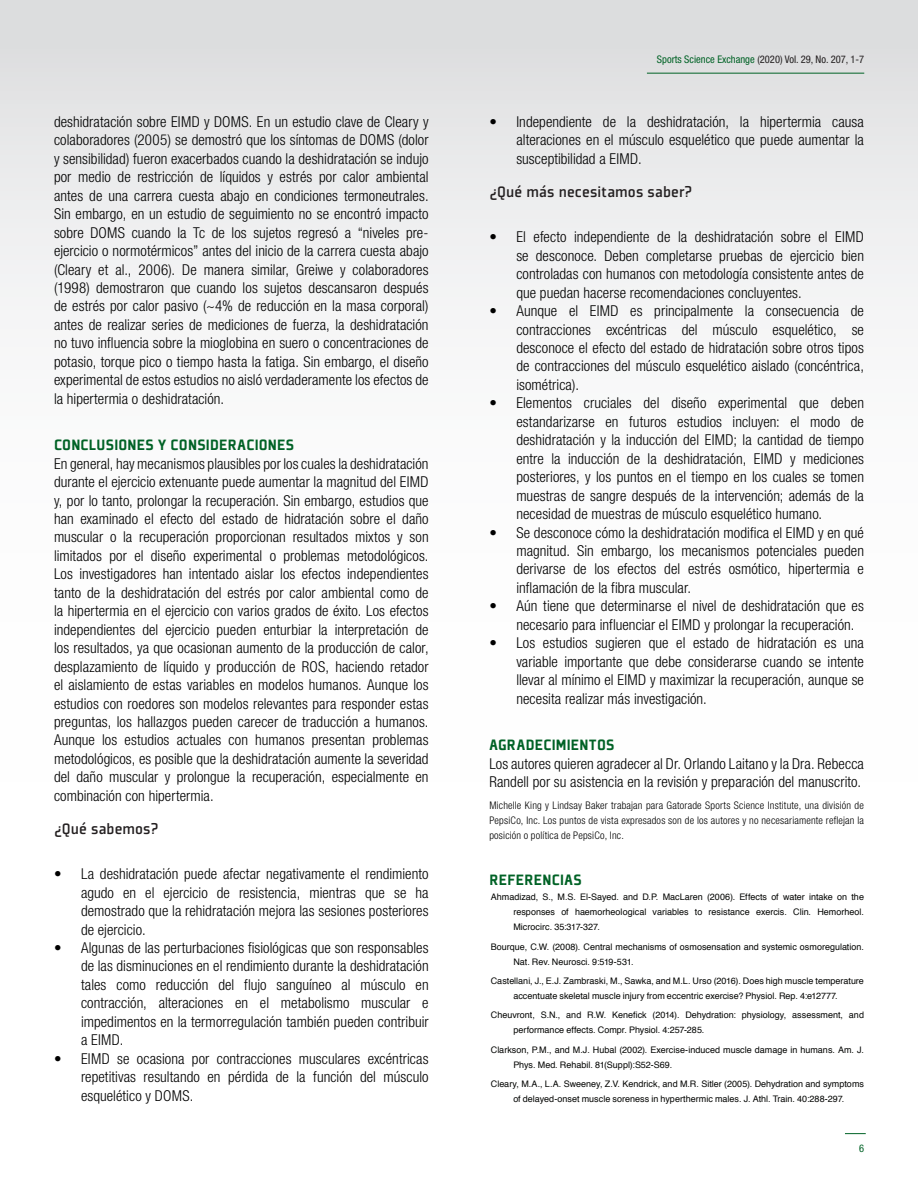
<style>
.page{position:relative;width:918px;height:1188px;background:#fff}
.page>*{position:absolute;margin:0;border:0;box-sizing:border-box;transform-origin:0 0}
.newbody_text_no_bull{font:900 16.5px "Plexes Pro";letter-spacing:.015em;color:#016226}
.newbody_text_no_bull-2{font:500 16.5px "Plexes Pro";letter-spacing:.005em;color:#231f20}
.newbody_text_no_bull-3{font:300 condensed 15px/18.5px "Helvetica Neue LT Std";letter-spacing:.005em;color:#000;text-align:justify}
.newbody_text_no_bull-4{font:300 condensed 10.5px/15px "Helvetica Neue LT Std";letter-spacing:.02em;color:#000;text-align:justify}
.t1{font:condensed 10.5px "Helvetica Neue LT Std";color:#231f20}
.t2{font:condensed 10.5px "Helvetica Neue LT Std";color:#016226}
.t3{font:9px/15px "Helvetica";color:#040503}
.s1{color:#016226}
</style>
<div class="page">
<div style="left:0;top:0;width:918px;height:1188px;background:linear-gradient(to bottom,#e8e9ea,#fff)"></div>
<hr style="left:647px;top:73px;width:217px;height:1px;background:#016226">
<svg style="left:845px;top:1133px;width:21px;height:1px"></svg>
<p class="newbody_text_no_bull-3" style="left:54px;top:112px;width:376px">deshidratación sobre EIMD y DOMS. En un estudio clave de Cleary y colaboradores (2005) se demostró que los síntomas de DOMS (dolor y sensibilidad) fueron exacerbados cuando la deshidratación se indujo por medio de restricción de líquidos y estrés por calor ambiental antes de una carrera cuesta abajo en condiciones termoneutrales.<br>Sin embargo, en un estudio de seguimiento no se encontró impacto sobre DOMS cuando la Tc de los sujetos regresó a “niveles pre&shy;ejercicio o normotérmicos” antes del inicio de la carrera cuesta abajo (Cleary et al., 2006). De manera similar, Greiwe y colaboradores (1998) demostraron que cuando los sujetos descansaron después de estrés por calor pasivo (~4% de reducción en la masa corporal) antes de realizar series de mediciones de fuerza, la deshidratación no tuvo influencia sobre la mioglobina en suero o concentraciones de potasio, torque pico o tiempo hasta la fatiga. Sin embargo, el diseño experimental de estos estudios no aisló verdaderamente los efectos de la hipertermia o deshidratación.</p>
<p class="newbody_text_no_bull" style="left:54px;top:435px;width:242px">CONCLUSIONES Y CONSIDERACIONES</p>
<p class="newbody_text_no_bull-3" style="left:54px;top:454px;width:376px">En general, hay mecanismos plausibles por los cuales la deshidratación durante el ejercicio extenuante puede aumentar la magnitud del EIMD y, por lo tanto, prolongar la recuperación. Sin embargo, estudios que han examinado el efecto del estado de hidratación sobre el daño muscular o la recuperación proporcionan resultados mixtos y son limitados por el diseño experimental o problemas metodológicos.<br>Los investigadores han intentado aislar los efectos independientes tanto de la deshidratación del estrés por calor ambiental como de la hipertermia en el ejercicio con varios grados de éxito. Los efectos independientes del ejercicio pueden enturbiar la interpretación de los resultados, ya que ocasionan aumento de la producción de calor, desplazamiento de líquido y producción de ROS, haciendo retador el aislamiento de estas variables en modelos humanos. Aunque los estudios con roedores son modelos relevantes para responder estas preguntas, los hallazgos pueden carecer de traducción a humanos.<br>Aunque los estudios actuales con humanos presentan problemas metodológicos, es posible que la deshidratación aumente la severidad del daño muscular y prolongue la recuperación, especialmente en combinación con hipertermia.</p>
<p class="newbody_text_no_bull-2" style="left:54px;top:819px;width:106px">¿Qué sabemos?</p>
<p class="newbody_text_no_bull-3" style="left:81px;top:865px;width:349px;text-indent:-27px">• La deshidratación puede afectar negativamente el rendimiento agudo en el ejercicio de resistencia, mientras que se ha demostrado que la rehidratación mejora las sesiones posteriores de ejercicio.</p>
<p class="newbody_text_no_bull-3" style="left:81px;top:938px;width:349px;text-indent:-27px">• Algunas de las perturbaciones fisiológicas que son responsables de las disminuciones en el rendimiento durante la deshidratación tales como reducción del flujo sanguíneo al músculo en contracción, alteraciones en el metabolismo muscular e impedimentos en la termorregulación también pueden contribuir a EIMD.</p>
<p class="newbody_text_no_bull-3" style="left:81px;top:1049px;width:349px;text-indent:-27px">• EIMD se ocasiona por contracciones musculares excéntricas repetitivas resultando en pérdida de la función del músculo esquelético y DOMS.</p>
<p class="t1" style="left:657px;top:53px;width:209px"><span class="s1">Sports Science Exchange</span> (2020) Vol. 29, No. 207, 1-7</p>
<p class="newbody_text_no_bull-3" style="left:516px;top:112px;width:349px;text-indent:-27px">• Independiente de la deshidratación, la hipertermia causa alteraciones en el músculo esquelético que puede aumentar la susceptibilidad a EIMD.</p>
<p class="newbody_text_no_bull-2" style="left:489px;top:182px;width:204px">¿Qué más necesitamos saber?</p>
<p class="newbody_text_no_bull-3" style="left:516px;top:228px;width:349px;text-indent:-27px">• El efecto independiente de la deshidratación sobre el EIMD se desconoce. Deben completarse pruebas de ejercicio bien controladas con humanos con metodología consistente antes de que puedan hacerse recomendaciones concluyentes.</p>
<p class="newbody_text_no_bull-3" style="left:516px;top:301px;width:349px;text-indent:-27px">• Aunque el EIMD es principalmente la consecuencia de contracciones excéntricas del músculo esquelético, se desconoce el efecto del estado de hidratación sobre otros tipos de contracciones del músculo esquelético aislado (concéntrica, isométrica).</p>
<p class="newbody_text_no_bull-3" style="left:516px;top:394px;width:349px;text-indent:-27px">• Elementos cruciales del diseño experimental que deben estandarizarse en futuros estudios incluyen: el modo de deshidratación y la inducción del EIMD; la cantidad de tiempo entre la inducción de la deshidratación, EIMD y mediciones posteriores, y los puntos en el tiempo en los cuales se tomen muestras de sangre después de la intervención; además de la necesidad de muestras de músculo esquelético humano.</p>
<p class="newbody_text_no_bull-3" style="left:516px;top:523px;width:349px;text-indent:-27px">• Se desconoce cómo la deshidratación modifica el EIMD y en qué magnitud. Sin embargo, los mecanismos potenciales pueden derivarse de los efectos del estrés osmótico, hipertermia e inflamación de la fibra muscular.</p>
<p class="newbody_text_no_bull-3" style="left:516px;top:597px;width:349px;text-indent:-27px">• Aún tiene que determinarse el nivel de deshidratación que es necesario para influenciar el EIMD y prolongar la recuperación.</p>
<p class="newbody_text_no_bull-3" style="left:516px;top:634px;width:349px;text-indent:-27px">• Los estudios sugieren que el estado de hidratación es una variable importante que debe considerarse cuando se intente llevar al mínimo el EIMD y maximizar la recuperación, aunque se necesita realizar más investigación.</p>
<p class="newbody_text_no_bull" style="left:489px;top:735px;width:127px">AGRADECIMIENTOS</p>
<p class="newbody_text_no_bull-3" style="left:489px;top:754px;width:376px">Los autores quieren agradecer al Dr. Orlando Laitano y la Dra. Rebecca<br>Randell por su asistencia en la revisión y preparación del manuscrito.</p>
<p class="newbody_text_no_bull-4" style="left:489px;top:797px;width:376px">Michelle King y Lindsay Baker trabajan para Gatorade Sports Science Institute, una división de PepsiCo, Inc. Los puntos de vista expresados son de los autores y no necesariamente reflejan la posición o política de PepsiCo, Inc.</p>
<p class="newbody_text_no_bull" style="left:489px;top:870px;width:94px">REFERENCIAS</p>
<p class="t3" style="left:513px;top:890px;width:352px;text-align:justify;text-indent:-22px">Ahmadizad, S., M.S. El-Sayed. and D.P. MacLaren (2006). Effects of water intake on the responses of haemorheological variables to resistance exercis. Clin. Hemorheol.<br>Microcirc. 35:317-327.</p>
<p class="t3" style="left:513px;top:939px;width:352px;text-indent:-22px">Bourque, C.W. (2008). Central mechanisms of osmosensation and systemic osmoregulation.<br>Nat. Rev. Neurosci. 9:519-531. </p>
<p class="t3" style="left:491px;top:973px;width:375px;text-align:center">Castellani, J., E.J. Zambraski, M., Sawka, and M.L. Urso (2016). Does high muscle temperature accentuate skeletal muscle injury from eccentric exercise? Physiol. Rep. 4:e12777.</p>
<p class="t3" style="left:513px;top:1008px;width:352px;text-indent:-22px">Cheuvront, S.N., and R.W. Kenefick (2014). Dehydration: physiology, assessment, and performance effects. Compr. Physiol. 4:257-285. </p>
<p class="t3" style="left:513px;top:1042px;width:352px;text-indent:-22px">Clarkson, P.M., and M.J. Hubal (2002). Exercise-induced muscle damage in humans. Am. J.<br>Phys. Med. Rehabil. 81(Suppl):S52-S69. </p>
<p class="t3" style="left:491px;top:1076px;width:375px;text-align:center">Cleary, M.A., L.A. Sweeney, Z.V. Kendrick, and M.R. Sitler (2005). Dehydration and symptoms of delayed-onset muscle soreness in hyperthermic males. J. Athl. Train. 40:288-297. </p>
<p class="t2" style="left:859px;top:1142px;width:7px">6</p>
</div>
